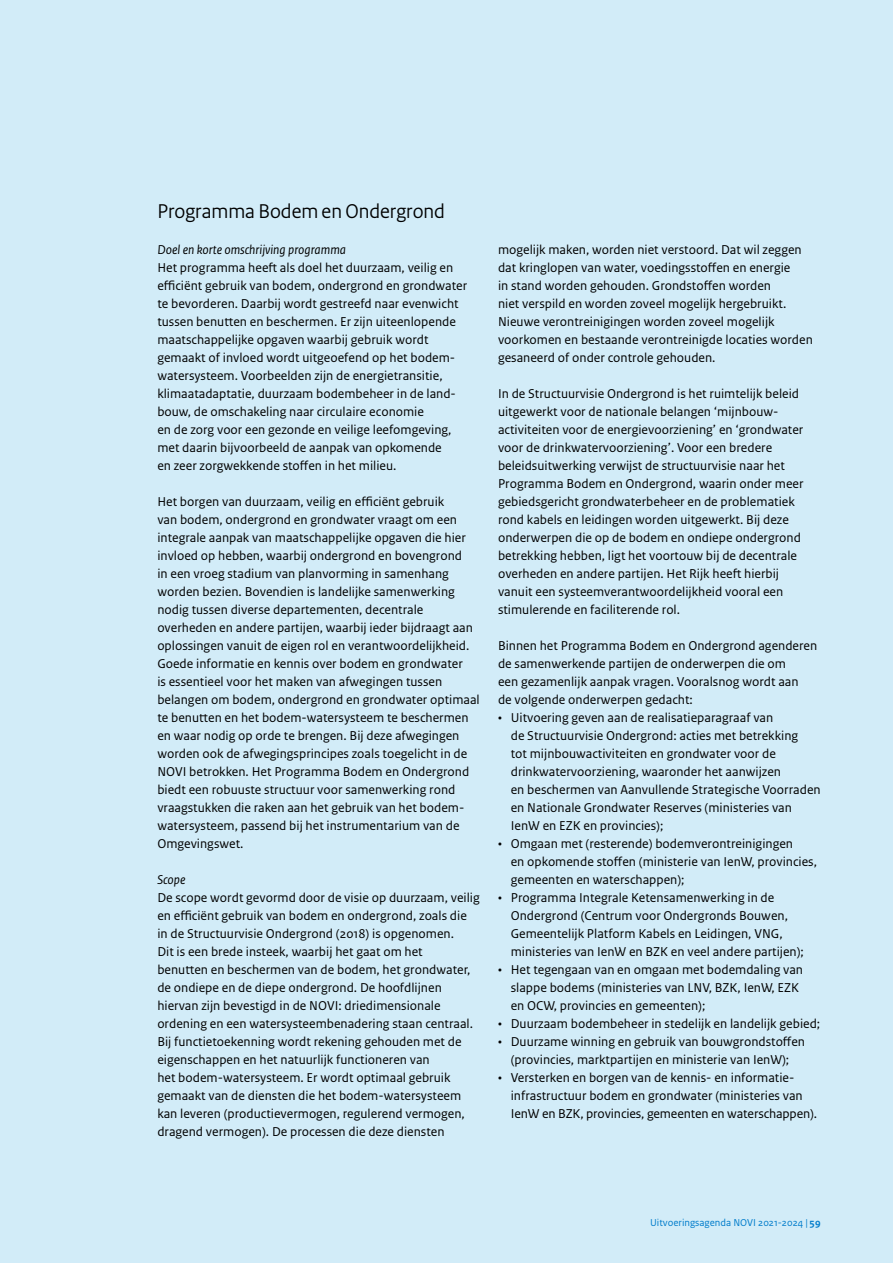
<style>
.page{position:relative;width:893px;height:1263px;background:#d2ecf8}
.page>*{position:absolute;margin:0;border:0;box-sizing:border-box;transform-origin:0 0}
._21_RO_Kader_Kop_Zwa{font:21px "Rijksoverheid Sans Heading";color:#000}
._24_RO_Kader_Broodte{font:13.5px/18px "Rijksoverheid Sans Text";color:#000}
._26_RO_Kader_Opsommi{font:13.5px/18px "Rijksoverheid Sans Text";color:#000}
._23_RO_Kader_Subkop{font:italic 13.5px "Rijksoverheid Sans Text";color:#000}
.t1{font:10.5px "Rijksoverheid Sans Text";color:#007ccb}
.s1{font-weight:700}
</style>
<div class="page">
<p class="_21_RO_Kader_Kop_Zwa" style="left:157px;top:199px;width:289px">Programma Bodem en Ondergrond</p>
<p class="_23_RO_Kader_Subkop" style="left:157px;top:242px;width:190px">Doel en korte omschrijving programma</p>
<p class="_24_RO_Kader_Broodte" style="left:157px;top:259px;width:311px">Het programma heeft als doel het duurzaam, veilig en efficiënt gebruik van bodem, ondergrond en grondwater te bevorderen. Daarbij wordt gestreefd naar evenwicht tussen benutten en beschermen. Er zijn uiteenlopende maatschappelijke opgaven waarbij gebruik wordt gemaakt of invloed wordt uitgeoefend op het bodem&shy;watersysteem. Voorbeelden zijn de energietransitie, klimaatadaptatie, duurzaam bodembeheer in de land&shy;bouw, de omschakeling naar circulaire economie<br>en de zorg voor een gezonde en veilige leefomgeving, met daarin bijvoorbeeld de aanpak van opkomende<br>en zeer zorgwekkende stoffen in het milieu.</p>
<p class="_24_RO_Kader_Broodte" style="left:157px;top:493px;width:324px">Het borgen van duurzaam, veilig en efficiënt gebruik<br>van bodem, ondergrond en grondwater vraagt om een integrale aanpak van maatschappelijke opgaven die hier invloed op hebben, waarbij ondergrond en bovengrond<br>in een vroeg stadium van planvorming in samenhang worden bezien. Bovendien is landelijke samenwerking nodig tussen diverse departementen, decentrale overheden en andere partijen, waarbij ieder bijdraagt aan oplossingen vanuit de eigen rol en verantwoordelijkheid.<br>Goede informatie en kennis over bodem en grondwater<br>is essentieel voor het maken van afwegingen tussen belangen om bodem, ondergrond en grondwater optimaal te benutten en het bodem-watersysteem te beschermen en waar nodig op orde te brengen. Bij deze afwegingen worden ook de afwegingsprincipes zoals toegelicht in de NOVI betrokken. Het Programma Bodem en Ondergrond biedt een robuuste structuur voor samenwerking rond vraagstukken die raken aan het gebruik van het bodem&shy;watersysteem, passend bij het instrumentarium van de Omgevingswet.</p>
<p class="_23_RO_Kader_Subkop" style="left:157px;top:872px;width:30px">Scope</p>
<p class="_24_RO_Kader_Broodte" style="left:157px;top:889px;width:324px">De scope wordt gevormd door de visie op duurzaam, veilig en efficiënt gebruik van bodem en ondergrond, zoals die in de Structuurvisie Ondergrond (2018) is opgenomen.<br>Dit is een brede insteek, waarbij het gaat om het<br>benutten en beschermen van de bodem, het grondwater, de ondiepe en de diepe ondergrond. De hoofdlijnen hiervan zijn bevestigd in de NOVI: driedimensionale ordening en een watersysteembenadering staan centraal.<br>Bij functietoekenning wordt rekening gehouden met de eigenschappen en het natuurlijk functioneren van<br>het bodem-watersysteem. Er wordt optimaal gebruik gemaakt van de diensten die het bodem-watersysteem kan leveren (productievermogen, regulerend vermogen, dragend vermogen). De processen die deze diensten</p>
<p class="_24_RO_Kader_Broodte" style="left:498px;top:241px;width:316px">mogelijk maken, worden niet verstoord. Dat wil zeggen dat kringlopen van water, voedingsstoffen en energie<br>in stand worden gehouden. Grondstoffen worden<br>niet verspild en worden zoveel mogelijk hergebruikt.<br>Nieuwe verontreinigingen worden zoveel mogelijk voorkomen en bestaande verontreinigde locaties worden gesaneerd of onder controle gehouden.</p>
<p class="_24_RO_Kader_Broodte" style="left:498px;top:385px;width:307px">In de Structuurvisie Ondergrond is het ruimtelijk beleid uitgewerkt voor de nationale belangen ‘mijnbouw&shy;activiteiten voor de energievoorziening’ en ‘grondwater voor de drinkwatervoorziening’. Voor een bredere beleidsuitwerking verwijst de structuurvisie naar het Programma Bodem en Ondergrond, waarin onder meer gebiedsgericht grondwaterbeheer en de problematiek rond kabels en leidingen worden uitgewerkt. Bij deze onderwerpen die op de bodem en ondiepe ondergrond betrekking hebben, ligt het voortouw bij de decentrale overheden en andere partijen. Het Rijk heeft hierbij vanuit een systeemverantwoordelijkheid vooral een stimulerende en faciliterende rol.</p>
<p class="_24_RO_Kader_Broodte" style="left:498px;top:637px;width:321px">Binnen het Programma Bodem en Ondergrond agenderen de samenwerkende partijen de onderwerpen die om<br>een gezamenlijk aanpak vragen. Vooralsnog wordt aan<br>de volgende onderwerpen gedacht:</p>
<p class="_26_RO_Kader_Opsommi" style="left:511px;top:709px;width:311px;text-indent:-13px">• Uitvoering geven aan de realisatieparagraaf van<br>de Structuurvisie Ondergrond: acties met betrekking<br>tot mijnbouwactiviteiten en grondwater voor de drinkwatervoorziening, waaronder het aanwijzen<br>en beschermen van Aanvullende Strategische Voorraden en Nationale Grondwater Reserves (ministeries van IenW en EZK en provincies);</p>
<p class="_26_RO_Kader_Opsommi" style="left:511px;top:835px;width:308px;text-indent:-13px">• Omgaan met (resterende) bodemverontreinigingen<br>en opkomende stoffen (ministerie van IenW, provincies, gemeenten en waterschappen);</p>
<p class="_26_RO_Kader_Opsommi" style="left:511px;top:889px;width:295px;text-indent:-13px">• Programma Integrale Ketensamenwerking in de Ondergrond (Centrum voor Ondergronds Bouwen, Gemeentelijk Platform Kabels en Leidingen, VNG, ministeries van IenW en BZK en veel andere partijen);</p>
<p class="_26_RO_Kader_Opsommi" style="left:511px;top:961px;width:294px;text-indent:-13px">• Het tegengaan van en omgaan met bodemdaling van slappe bodems (ministeries van LNV, BZK, IenW, EZK en OCW, provincies en gemeenten);</p>
<p class="_26_RO_Kader_Opsommi" style="left:498px;top:1015px;width:324px">• Duurzaam bodembeheer in stedelijk en landelijk gebied;</p>
<p class="_26_RO_Kader_Opsommi" style="left:498px;top:1033px;width:309px;text-align:center">• Duurzame winning en gebruik van bouwgrondstoffen (provincies, marktpartijen en ministerie van IenW);</p>
<p class="_26_RO_Kader_Opsommi" style="left:511px;top:1069px;width:308px;text-indent:-13px">• Versterken en borgen van de kennis- en informatie&shy;infrastructuur bodem en grondwater (ministeries van<br>IenW en BZK, provincies, gemeenten en waterschappen).</p>
<p class="t1" style="left:650px;top:1216px;width:172px">Uitvoeringsagenda NOVI 2021-2024 | <span class="s1">59</span></p>
</div>
